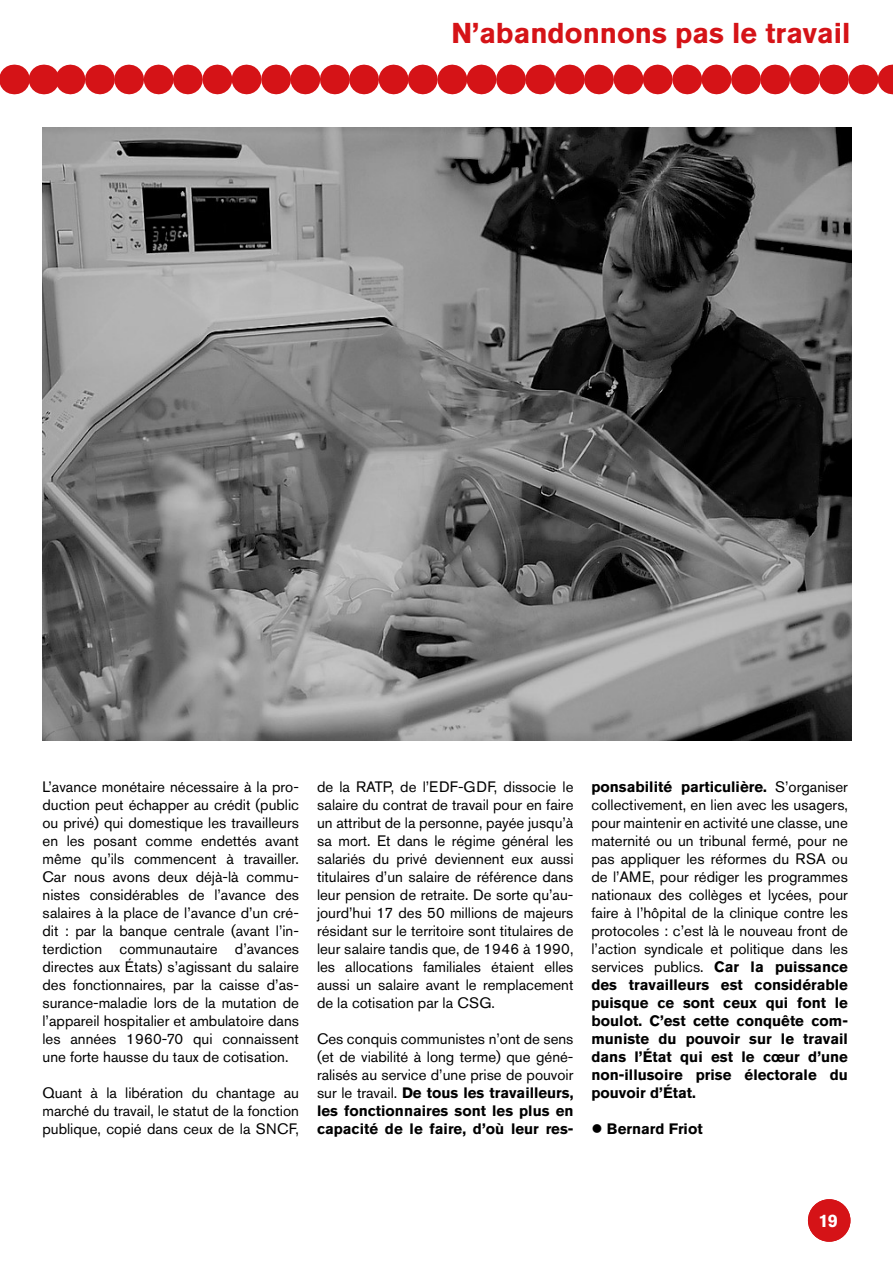
<style>
.page{position:relative;width:893px;height:1263px;background:#fff}
.page>*{position:absolute;margin:0;border:0;box-sizing:border-box;transform-origin:0 0}
.t1{font:700 28.5px "Akzidenz Grotesk Pro";color:#d51317}
.t2{font:18px "Myriad Pro";color:#fff}
.t3{font:15px/18px "Akzidenz Grotesk Pro";color:#000;text-align:justify}
.t4{font:700 15px "Akzidenz Grotesk Pro";color:#000}
.s1{font-weight:700}
</style>
<div class="page">
<div style="left:808px;top:1199px;width:42px;height:43px;background:#d51317;border-radius:50%"></div>
<img style="left:43px;top:128px;width:809px;height:612px">
<svg style="left:43px;top:65px;width:850px;height:29px"></svg>
<svg style="left:14px;top:65px;width:1px;height:29px"></svg>
<h1 class="t1" style="left:451px;top:14px;width:400px">N’abandonnons pas le travail</h1>
<p class="t3" style="left:43px;top:778px;width:258px">L’avance monétaire nécessaire à la pro&shy;duction peut échapper au crédit (public ou privé) qui domestique les travailleurs en les posant comme endettés avant même qu’ils commencent à travailler.<br>Car nous avons deux déjà-là commu&shy;nistes considérables de l’avance des salaires à la place de l’avance d’un cré&shy;dit : par la banque centrale (avant l’in&shy;terdiction communautaire d’avances directes aux États) s’agissant du salaire des fonctionnaires, par la caisse d’as&shy;surance-maladie lors de la mutation de l’appareil hospitalier et ambulatoire dans les années 1960-70 qui connaissent une forte hausse du taux de cotisation.</p>
<p class="t3" style="left:43px;top:1084px;width:258px">Quant à la libération du chantage au marché du travail, le statut de la fonction publique, copié dans ceux de la SNCF,</p>
<p class="t3" style="left:317px;top:778px;width:258px">de la RATP, de l’EDF-GDF, dissocie le salaire du contrat de travail pour en faire un attribut de la personne, payée jusqu’à sa mort. Et dans le régime général les salariés du privé deviennent eux aussi titulaires d’un salaire de référence dans leur pension de retraite. De sorte qu’au&shy;jourd’hui 17 des 50 millions de majeurs résidant sur le territoire sont titulaires de leur salaire tandis que, de 1946 à 1990, les allocations familiales étaient elles aussi un salaire avant le remplacement de la cotisation par la CSG.</p>
<p class="t3" style="left:317px;top:1030px;width:258px">Ces conquis communistes n’ont de sens (et de viabilité à long terme) que géné&shy;ralisés au service d’une prise de pouvoir sur le travail. <span class="s1">De tous les travailleurs, les fonctionnaires sont les plus en capacité de le faire, d’où leur res-</span></p>
<p class="t3" style="left:591px;top:778px;width:258px"><span class="s1">ponsabilité particulière.</span> S’organiser collectivement, en lien avec les usagers, pour maintenir en activité une classe, une maternité ou un tribunal fermé, pour ne pas appliquer les réformes du RSA ou de l’AME, pour rédiger les programmes nationaux des collèges et lycées, pour faire à l’hôpital de la clinique contre les protocoles : c’est là le nouveau front de l’action syndicale et politique dans les services publics. <span class="s1">Car la puissance des travailleurs est considérable puisque ce sont ceux qui font le boulot. C’est cette conquête com&shy;muniste du pouvoir sur le travail dans l’État qui est le cœur d’une non-illusoire prise électorale du pouvoir d’État.</span></p>
<p class="t4" style="left:591px;top:1119px;width:113px">● Bernard Friot</p>
<p class="t2" style="left:819px;top:1210px;width:20px">19</p>
</div>
